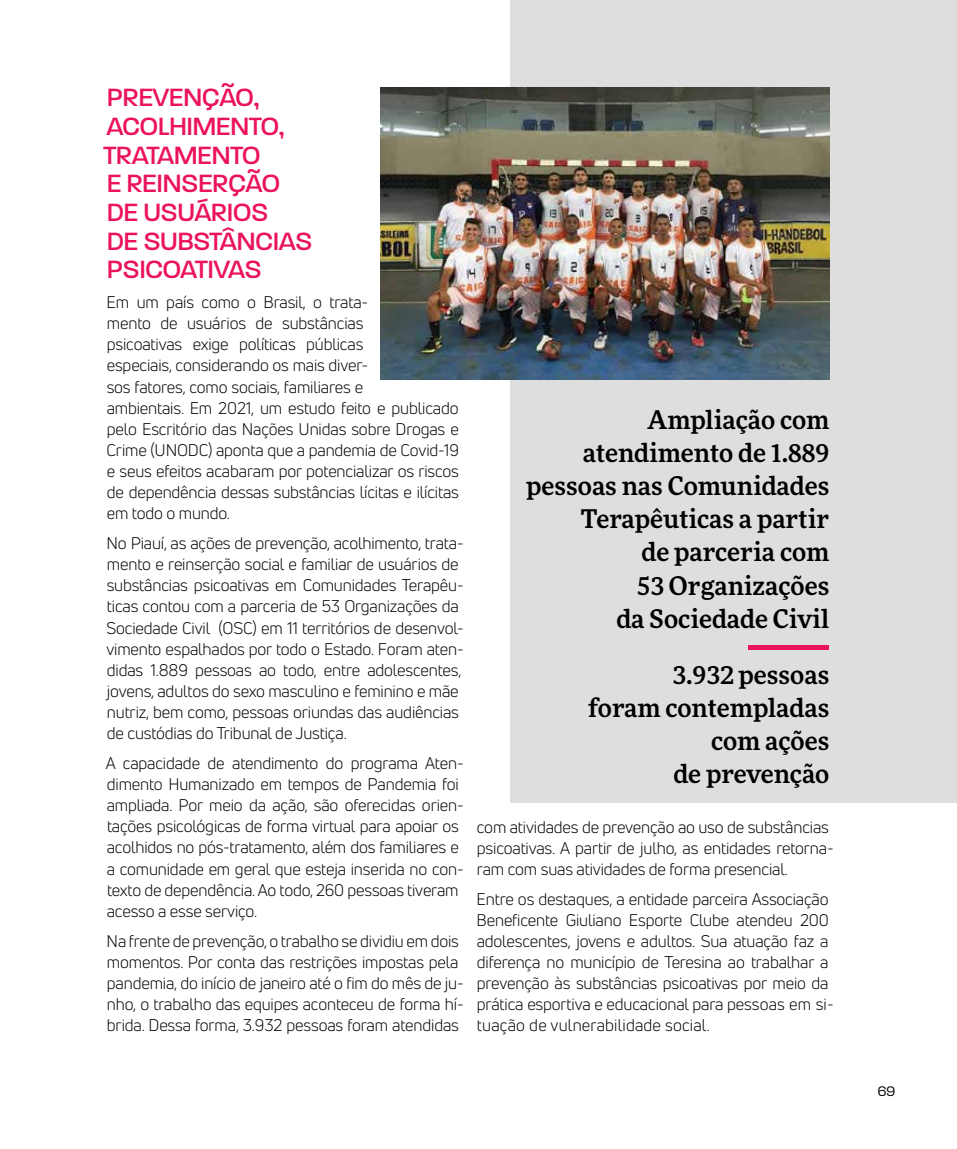
<style>
.page{position:relative;width:957px;height:1149px;background:#fff}
.page>*{position:absolute;margin:0;border:0;box-sizing:border-box;transform-origin:0 0}
.t1{font:500 27px/28.7px "Paralucent";letter-spacing:-.02em;color:#eb135a}
.t2{font:500 25.5px/33px "More Pro";color:#000;text-align:right}
.t3{font:16.5px/21.1px "Uni Neue";letter-spacing:-.01em;color:#000}
.t4{font:300 15px "Paralucent";color:#000}
</style>
<div class="page">
<div style="left:510px;top:0;width:447px;height:801px;background:#dedede"></div>
<img style="left:381px;top:87px;width:448px;height:292px">
<div style="left:748px;top:644px;width:81px;height:5px;background:#eb135a"></div>
<h1 class="t1" style="left:103px;top:83px;width:211px">PREVENÇÃO,<br>ACOLHIMENTO,<br>TRATAMENTO<br>E REINSERÇÃO<br>DE USUÁRIOS<br>DE SUBSTÂNCIAS<br>PSICOATIVAS</h1>
<p class="t3" style="left:107px;top:291px;width:354px">Em um país como o Brasil, o trata-<br>mento de usuários de substâncias<br>psicoativas exige políticas públicas<br>especiais, considerando os mais diver-<br>sos fatores, como sociais, familiares e<br>ambientais. Em 2021, um estudo feito e publicado pelo Escritório das Nações Unidas sobre Drogas e Crime (UNODC) aponta que a pandemia de Covid-19 e seus efeitos acabaram por potencializar os riscos de dependência dessas substâncias lícitas e ilícitas em todo o mundo.</p>
<p class="t3" style="left:106px;top:532px;width:359px">No Piauí, as ações de prevenção, acolhimento, trata&shy;mento e reinserção social e familiar de usuários de substâncias psicoativas em Comunidades Terapêu&shy;ticas contou com a parceria de 53 Organizações da Sociedade Civil (OSC) em 11 territórios de desenvol&shy;vimento espalhados por todo o Estado. Foram aten&shy;didas 1.889 pessoas ao todo, entre adolescentes, jovens, adultos do sexo masculino e feminino e mãe nutriz, bem como, pessoas oriundas das audiências de custódias do Tribunal de Justiça.</p>
<p class="t3" style="left:106px;top:752px;width:359px">A capacidade de atendimento do programa Aten&shy;dimento Humanizado em tempos de Pandemia foi ampliada. Por meio da ação, são oferecidas orien&shy;tações psicológicas de forma virtual para apoiar os acolhidos no pós-tratamento, além dos familiares e a comunidade em geral que esteja inserida no con&shy;texto de dependência. Ao todo, 260 pessoas tiveram acesso a esse serviço.</p>
<p class="t3" style="left:107px;top:929px;width:359px">Na frente de prevenção, o trabalho se dividiu em dois momentos. Por conta das restrições impostas pela pandemia, do início de janeiro até o fim do mês de ju&shy;nho, o trabalho das equipes aconteceu de forma hí&shy;brida. Dessa forma, 3.932 pessoas foram atendidas</p>
<h2 class="t2" style="left:526px;top:402px;width:305px">Ampliação com atendimento de 1.889 pessoas nas Comunidades<br>Terapêuticas a partir<br>de parceria com<br>53 Organizações<br>da Sociedade Civil</h2>
<h2 class="t2" style="left:588px;top:656px;width:243px">3.932 pessoas<br>foram contempladas com ações<br>de prevenção</h2>
<p class="t3" style="left:477px;top:816px;width:358px">com atividades de prevenção ao uso de substâncias psicoativas. A partir de julho, as entidades retorna&shy;ram com suas atividades de forma presencial.</p>
<p class="t3" style="left:476px;top:887px;width:359px">Entre os destaques, a entidade parceira Associação Beneficente Giuliano Esporte Clube atendeu 200 adolescentes, jovens e adultos. Sua atuação faz a diferença no município de Teresina ao trabalhar a prevenção às substâncias psicoativas por meio da prática esportiva e educacional para pessoas em si&shy;tuação de vulnerabilidade social.</p>
<p class="t4" style="left:878px;top:1082px;width:19px">69</p>
</div>
